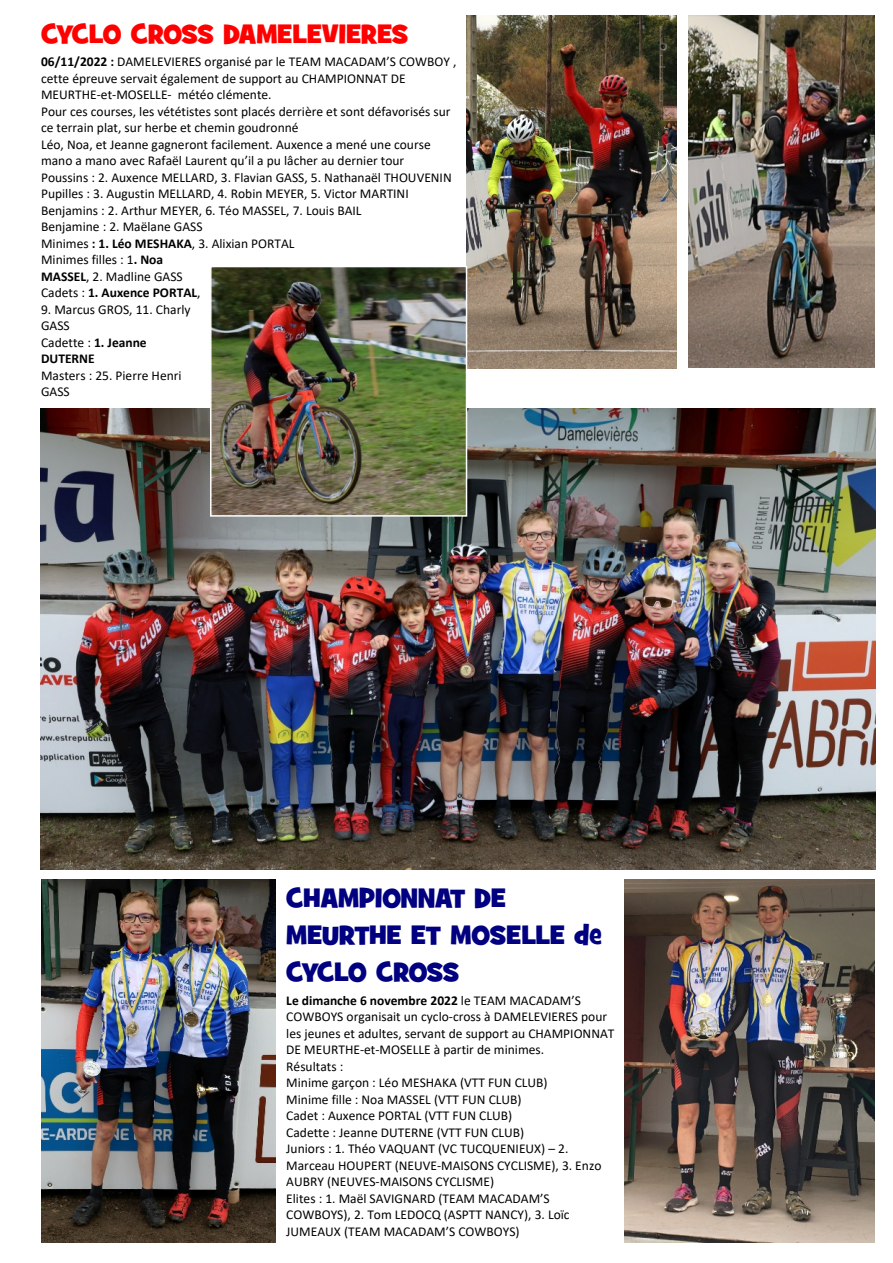
<style>
.page{position:relative;width:893px;height:1263px;background:#fff}
.page>*{position:absolute;margin:0;border:0;box-sizing:border-box;transform-origin:0 0}
.t1{font:27px/37.2px "Grilled Cheese BTN";color:#000080}
.t2{font:27px "Grilled Cheese BTN";color:#f00}
.t3{font:13.5px/16.5px "Calibri";color:#000}
.s1{font-weight:700}
</style>
<div class="page">
<img style="left:624px;top:880px;width:251px;height:363px">
<img style="left:41px;top:879px;width:234px;height:364px">
<img style="left:688px;top:16px;width:187px;height:352px">
<img style="left:41px;top:408px;width:834px;height:461px">
<img style="left:467px;top:15px;width:209px;height:353px">
<img style="left:213px;top:269px;width:251px;height:245px">
<div style="left:210px;top:266px;width:257px;height:251px;border:2px solid #fff"></div>
<h1 class="t2" style="left:41px;top:16px;width:369px">CYCLO CROSS DAMELEVIERES</h1>
<p class="t3" style="left:41px;top:55px;width:417px"><span class="s1">06/11/2022 :</span> DAMELEVIERES organisé par le TEAM MACADAM’S COWBOY , cette épreuve servait également de support au CHAMPIONNAT DE MEURTHE-et-MOSELLE- météo clémente.<br>Pour ces courses, les vététistes sont placés derrière et sont défavorisés sur ce terrain plat, sur herbe et chemin goudronné<br>Léo, Noa, et Jeanne gagneront facilement. Auxence a mené une course mano a mano avec Rafaël Laurent qu’il a pu lâcher au dernier tour<br>Poussins : 2. Auxence MELLARD, 3. Flavian GASS, 5. Nathanaël THOUVENIN Pupilles : 3. Augustin MELLARD, 4. Robin MEYER, 5. Victor MARTINI Benjamins : 2. Arthur MEYER, 6. Téo MASSEL, 7. Louis BAIL<br>Benjamine : 2. Maëlane GASS<br>Minimes <span class="s1">: 1. Léo MESHAKA</span>, 3. Alixian PORTAL<br>Minimes filles : 1<span class="s1">. Noa<br>MASSEL</span>, 2. Madline GASS<br>Cadets : <span class="s1">1. Auxence PORTAL</span>,</p>
<p class="t3" style="left:41px;top:302px;width:151px">9. Marcus GROS, 11. Charly<br>GASS<br>Cadette : <span class="s1">1. Jeanne<br>DUTERNE</span></p>
<p class="t3" style="left:41px;top:368px;width:142px">Masters : 25. Pierre Henri<br>GASS</p>
<h1 class="t1" style="left:286px;top:880px;width:317px">CHAMPIONNAT DE<br>MEURTHE ET MOSELLE de<br>CYCLO CROSS</h1>
<p class="t3" style="left:286px;top:993px;width:330px"><span class="s1">Le dimanche 6 novembre 2022</span> le TEAM MACADAM’S COWBOYS organisait un cyclo-cross à DAMELEVIERES pour les jeunes et adultes, servant de support au CHAMPIONNAT DE MEURTHE-et-MOSELLE à partir de minimes.<br>Résultats :<br>Minime garçon : Léo MESHAKA (VTT FUN CLUB)<br>Minime fille : Noa MASSEL (VTT FUN CLUB)<br>Cadet : Auxence PORTAL (VTT FUN CLUB)<br>Cadette : Jeanne DUTERNE (VTT FUN CLUB)<br>Juniors : 1. Théo VAQUANT (VC TUCQUENIEUX) – 2.<br>Marceau HOUPERT (NEUVE-MAISONS CYCLISME), 3. Enzo AUBRY (NEUVES-MAISONS CYCLISME)<br>Elites : 1. Maël SAVIGNARD (TEAM MACADAM’S COWBOYS), 2. Tom LEDOCQ (ASPTT NANCY), 3. Loïc JUMEAUX (TEAM MACADAM’S COWBOYS)</p>
</div>
